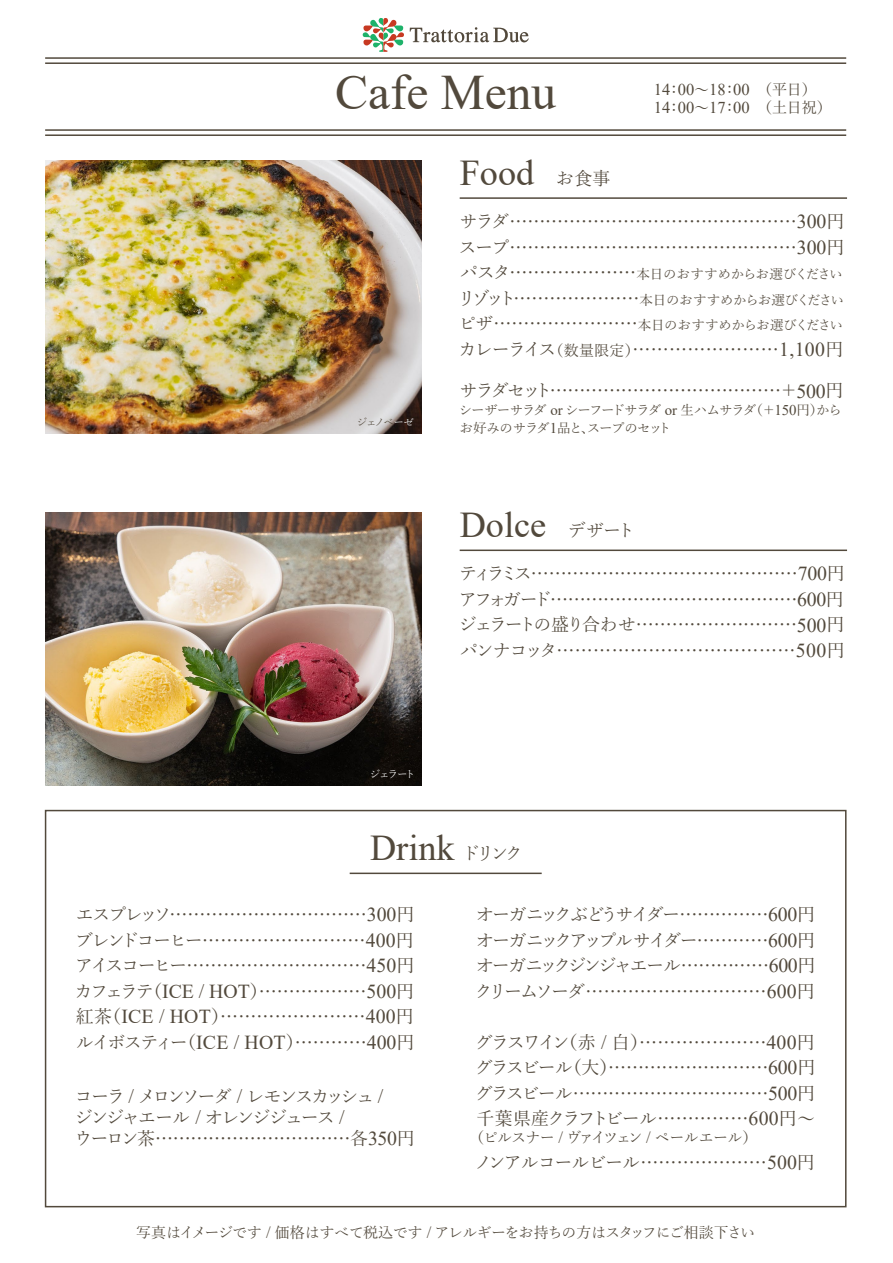
<style>
.page{position:relative;width:893px;height:1263px;background:#fff}
.page>*{position:absolute;margin:0;border:0;box-sizing:border-box;transform-origin:0 0}
.t1{font:49.5px "Times New Roman";color:#52493c}
.t2{font:36.3px "Times New Roman";color:#52493c}
.t3{font:18px/25.5px "Yu Mincho";letter-spacing:-.125em;color:#52493c;text-align:justify}
.t4{font:18px "Yu Mincho";letter-spacing:-.06em;color:#52493c}
.t5{font:16.5px "Times New Roman";color:#52493c}
.t6{font:15px "Yu Mincho";letter-spacing:-.05em;color:#52493c}
.t7{font:13.5px/25.5px "Yu Mincho";letter-spacing:-.085em;color:#52493c;text-align:justify}
.t8{font:10.5px "Yu Mincho";letter-spacing:-.12em;color:#52493c}
.t9{font:10.5px "Yu Mincho";letter-spacing:-.16em;color:#fff}
.s1{font-family:"Yu Mincho";font-size:18px}
.s2{font-family:"Yu Mincho";font-size:15px}
.s3{font-family:"Times New Roman";font-size:16.5px}
.s4{color:#fff}
.s5{font-family:"Times New Roman";font-size:19.8px}
.s6{font-size:18px}
.s7{font-size:15px}
.s8{font-family:"Times New Roman";font-size:14.85px}
</style>
<div class="page">
<img style="left:45px;top:160px;width:376px;height:273px">
<hr style="left:45px;top:57px;width:801px;height:2px;background:#52493c">
<hr style="left:45px;top:62px;width:801px;height:2px;background:#52493c">
<hr style="left:45px;top:129px;width:801px;height:2px;background:#52493c">
<hr style="left:45px;top:134px;width:801px;height:2px;background:#52493c">
<svg style="left:362px;top:18px;width:167px;height:34px"></svg>
<div style="left:45px;top:810px;width:801px;height:397px;border:2px solid #52493c"></div>
<hr style="left:350px;top:872px;width:192px;height:2px;background:#52493c">
<hr style="left:460px;top:549px;width:387px;height:2px;background:#52493c">
<hr style="left:460px;top:197px;width:387px;height:2px;background:#52493c">
<img style="left:45px;top:512px;width:376px;height:274px">
<h1 class="t1" style="left:335px;top:58px;width:223px">Cafe Menu</h1>
<h2 class="t2" style="left:460px;top:148px;width:152px">Food <span class="s1">お食事</span></h2>
<p class="t5" style="left:654px;top:78px;width:164px">14<span class="s2">：</span>00<span class="s2">～</span>18<span class="s2">：</span>00<span class="s2">　（平日）</span></p>
<p class="t6" style="left:654px;top:93px;width:179px"><span class="s3">14</span>：<span class="s3">00</span>～<span class="s3">17</span>：<span class="s3">00</span>　（土日祝）</p>
<p class="t8" style="left:357px;top:412px;width:59px">ジェノベ<span class="s4">ーゼ</span></p>
<p class="t9" style="left:370px;top:764px;width:47px">ジェラート</p>
<p class="t3" style="left:459px;top:207px;width:387px">サラダ…………………………………………<span class="s5">300</span>円スープ…………………………………………<span class="s5">300</span>円</p>
<p class="t7" style="left:458px;top:260px;width:388px"><span class="s6">パスタ…………………</span>本日のおすすめからお選びください<span class="s6">リゾット…………………</span>本日のおすすめからお選びください<span class="s6">ピザ……………………</span>本日のおすすめからお選びください</p>
<p class="t3" style="left:458px;top:335px;width:386px">カレーライス<span class="s7">（数量限定）</span>……………………<span class="s5">1,100</span>円</p>
<p class="t3" style="left:459px;top:376px;width:385px">サラダセット…………………………………＋<span class="s5">500</span>円</p>
<p class="t7" style="left:459px;top:400px;width:385px;line-height:18px">シーザーサラダ <span class="s8">or</span> シーフードサラダ <span class="s8">or</span> 生ハムサラダ（＋<span class="s8">150</span>円）からお好みのサラダ<span class="s8">1</span>品と、スープのセット</p>
<h2 class="t2" style="left:460px;top:500px;width:177px">Dolce <span class="s1">デザート</span></h2>
<p class="t3" style="left:459px;top:559px;width:387px">ティラミス………………………………………<span class="s5">700</span>円アフォガード……………………………………<span class="s5">600</span>円ジェラートの盛り合わせ………………………<span class="s5">500</span>円パンナコッタ…………………………………<span class="s5">500</span>円</p>
<h2 class="t2" style="left:370px;top:822px;width:154px">Drink <span class="s1">ドリンク</span></h2>
<p class="t3" style="left:75px;top:900px;width:341px">エスプレッソ……………………………<span class="s5">300</span>円ブレンドコーヒー………………………<span class="s5">400</span>円アイスコーヒー…………………………<span class="s5">450</span>円カフェラテ（<span class="s5">ICE / HOT</span>）………………<span class="s5">500</span>円紅茶（<span class="s5">ICE / HOT</span>）……………………<span class="s5">400</span>円ルイボスティー（<span class="s5">ICE / HOT</span>）…………<span class="s5">400</span>円</p>
<p class="t3" style="left:74px;top:1084px;width:342px;line-height:21px;text-align:left">コーラ <span class="s5">/</span> メロンソーダ <span class="s5">/</span> レモンスカッシュ <span class="s5">/<br></span>ジンジャエール <span class="s5">/</span> オレンジジュース <span class="s5">/<br></span>ウーロン茶……………………………各<span class="s5">350</span>円</p>
<p class="t3" style="left:474px;top:900px;width:342px">オーガニックぶどうサイダー……………<span class="s5">600</span>円オーガニックアップルサイダー…………<span class="s5">600</span>円オーガニックジンジャエール……………<span class="s5">600</span>円クリームソーダ…………………………<span class="s5">600</span>円</p>
<p class="t3" style="left:475px;top:1027px;width:342px">グラスワイン（赤 <span class="s5">/</span> 白）…………………<span class="s5">400</span>円グラスビール（大）………………………<span class="s5">600</span>円グラスビール……………………………<span class="s5">500</span>円千葉県産クラフトビール……………<span class="s5">600</span>円～</p>
<p class="t6" style="left:469px;top:1124px;width:290px">（ピルスナー <span class="s3">/</span> ヴァイツェン <span class="s3">/</span> ペールエール）</p>
<p class="t4" style="left:475px;top:1145px;width:342px">ノンアルコールビール…………………<span class="s5">500</span>円</p>
<p class="t6" style="left:136px;top:1218px;width:620px">写真はイメージです <span class="s3">/</span> 価格はすべて税込です <span class="s3">/</span> アレルギーをお持ちの方はスタッフにご相談下さい</p>
</div>
